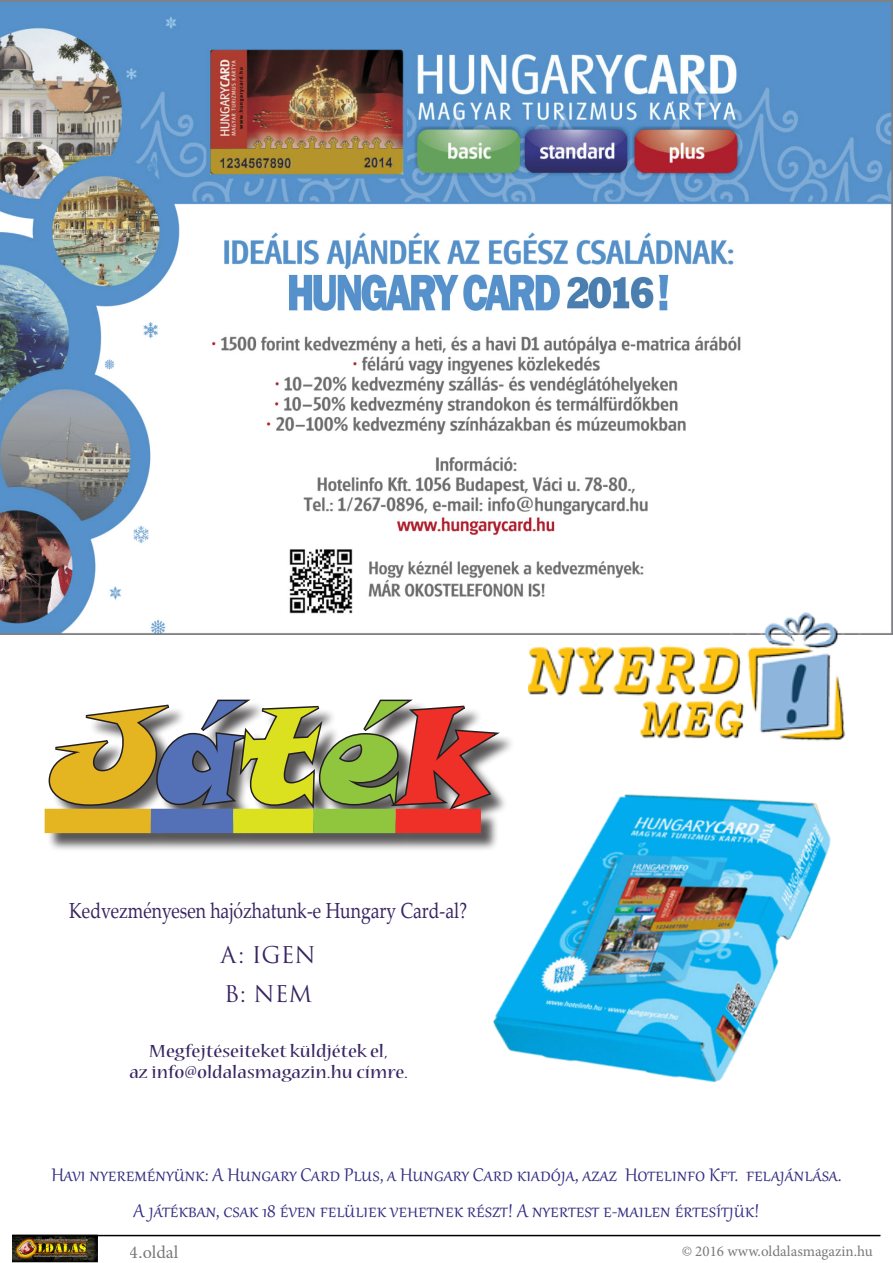
<style>
.page{position:relative;width:893px;height:1263px;background:#fff}
.page>*{position:absolute;margin:0;border:0;box-sizing:border-box;transform-origin:0 0}
.t1{font:italic 130.5px "Snap ITC";color:#e5b521}
.t2{font:22.5px "Gabriola";color:#342e81}
.t3{font:22.5px "Trajan Pro 3";color:#382562}
.t4{font:21.9px "Palatino Linotype";color:#382562;scale:.8 1}
.t5{font:condensed 19.5px "Nueva Std";color:#382562;scale:1.41 1}
.t6{font:18px "Minion Pro";color:#231f20}
.t7{font:15px "Minion Pro";color:#231f20}
.s1{color:#5471b7}
.s2{color:#dbe11e}
.s3{color:#8fc63e}
.s4{color:#ef3028}
</style>
<div class="page">
<img style="left:0;top:0;width:893px;height:634px">
<div style="left:47px;top:702px;width:470px;height:150px;background:#231f20;opacity:.75"></div>
<div style="left:45px;top:809px;width:106px;height:24px;background:#e5b521"></div>
<div style="left:151px;top:809px;width:82px;height:24px;background:#5471b7"></div>
<div style="left:233px;top:809px;width:80px;height:24px;background:#dbe11e"></div>
<div style="left:313px;top:809px;width:83px;height:24px;background:#8fc63e"></div>
<div style="left:396px;top:809px;width:85px;height:24px;background:#ef3028"></div>
<svg style="left:44px;top:699px;width:461px;height:118px"></svg>
<img style="left:12px;top:1236px;width:86px;height:27px">
<hr style="left:12px;top:1235px;width:868px;height:1px;background:#000">
<img style="left:528px;top:606px;width:364px;height:119px">
<img style="left:892px;top:1px;width:1px;height:634px">
<img style="left:429px;top:725px;width:417px;height:358px">
<p class="t1" style="left:45px;top:670px;width:438px">J<span class="s1">á</span><span class="s2">t</span><span class="s3">é</span><span class="s4">k</span></p>
<p class="t4" style="left:69px;top:895px;width:499px">Kedvezményesen hajózhatunk-e Hungary Card-al?</p>
<p class="t3" style="left:221px;top:939px;width:97px">A: IGEN</p>
<p class="t3" style="left:224px;top:978px;width:89px">B: NEM</p>
<p class="t5" style="left:149px;top:1043px;width:171px">Megfejtéseiteket küldjétek el,</p>
<p class="t5" style="left:129px;top:1064px;width:199px">az info@oldalasmagazin.hu címre.</p>
<p class="t2" style="left:51px;top:1159px;width:792px">Havi nyereményünk: A Hungary Card Plus, a Hungary Card kiadója, azaz Hotelinfo Kft. felajánlása.</p>
<p class="t2" style="left:133px;top:1195px;width:627px">A játékban, csak 18 éven felüliek vehetnek részt! A nyertest e-mailen értesítjük!</p>
<p class="t6" style="left:130px;top:1240px;width:50px">4.oldal</p>
<p class="t7" style="left:681px;top:1241px;width:193px">© 2016 www.oldalasmagazin.hu</p>
</div>
